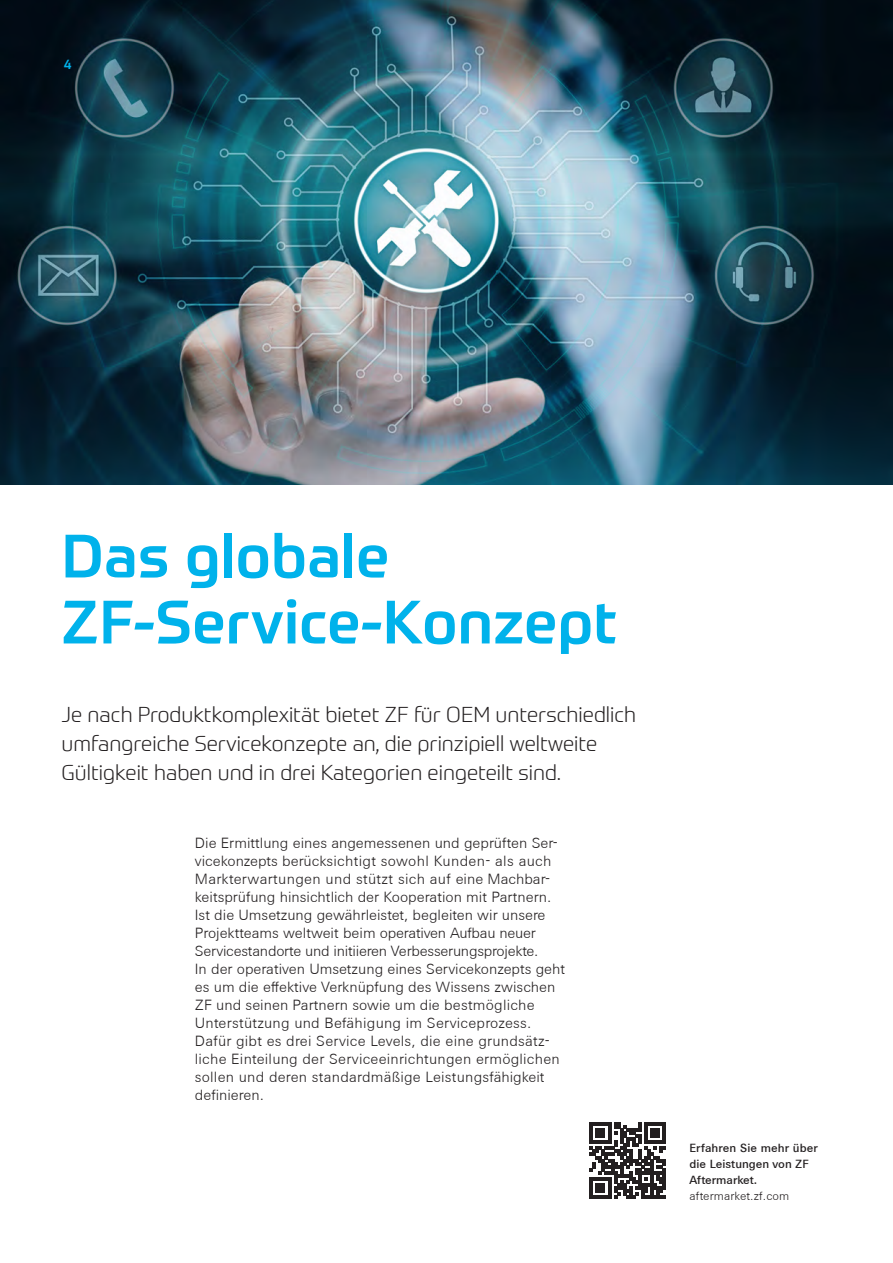
<style>
.page{position:relative;width:893px;height:1263px;background:#fff}
.page>*{position:absolute;margin:0;border:0;box-sizing:border-box;transform-origin:0 0}
.Headline_1__Ebene{font:500 60px/66px "ZF Prometo";letter-spacing:.01em;color:#00b2eb}
.Einlesetext{font:300 21px/29.4px "ZF Prometo";color:#231f20}
.Content{font:300 15px/18px "ZF Sans";color:#231f20}
.t1{font:500 13.5px "ZF Prometo";color:#00b2eb}
.t2{font:500 12px/15.9px "ZF Sans";color:#231f20}
.t3{font:300 12px "ZF Sans";letter-spacing:.01em;color:#231f20}
</style>
<div class="page">
<svg style="left:590px;top:1123px;width:75px;height:75px"></svg>
<img style="left:0;top:0;width:893px;height:485px">
<p class="t1" style="left:64px;top:56px;width:9px">4</p>
<p class="Headline_1__Ebene" style="left:62px;top:523px;width:557px">Das globale<br>ZF-Service-Konzept</p>
<p class="Einlesetext" style="left:62px;top:699px;width:576px">Je nach Produktkomplexität bietet ZF für OEM unterschiedlich umfangreiche Servicekonzepte an, die prinzipiell weltweite<br>Gültigkeit haben und in drei Kategorien eingeteilt sind.</p>
<p class="Content" style="left:195px;top:834px;width:365px">Die Ermittlung eines angemessenen und geprüften Ser&shy;vicekonzepts berücksichtigt sowohl Kunden- als auch Markterwartungen und stützt sich auf eine Machbar&shy;keitsprüfung hinsichtlich der Kooperation mit Partnern.<br>Ist die Umsetzung gewährleistet, begleiten wir unsere Projektteams weltweit beim operativen Aufbau neuer Servicestandorte und initiieren Verbesserungsprojekte.</p>
<p class="Content" style="left:195px;top:960px;width:372px">In der operativen Umsetzung eines Servicekonzepts geht es um die effektive Verknüpfung des Wissens zwischen ZF und seinen Partnern sowie um die bestmögliche Unterstützung und Befähigung im Serviceprozess.<br>Dafür gibt es drei Service Levels, die eine grundsätz&shy;liche Einteilung der Serviceeinrichtungen ermöglichen sollen und deren standardmäßige Leistungsfähigkeit definieren.</p>
<p class="t2" style="left:689px;top:1140px;width:130px">Erfahren Sie mehr über die Leistungen von ZF<br>Aftermarket.</p>
<p class="t3" style="left:689px;top:1188px;width:101px">aftermarket.zf.com</p>
</div>
